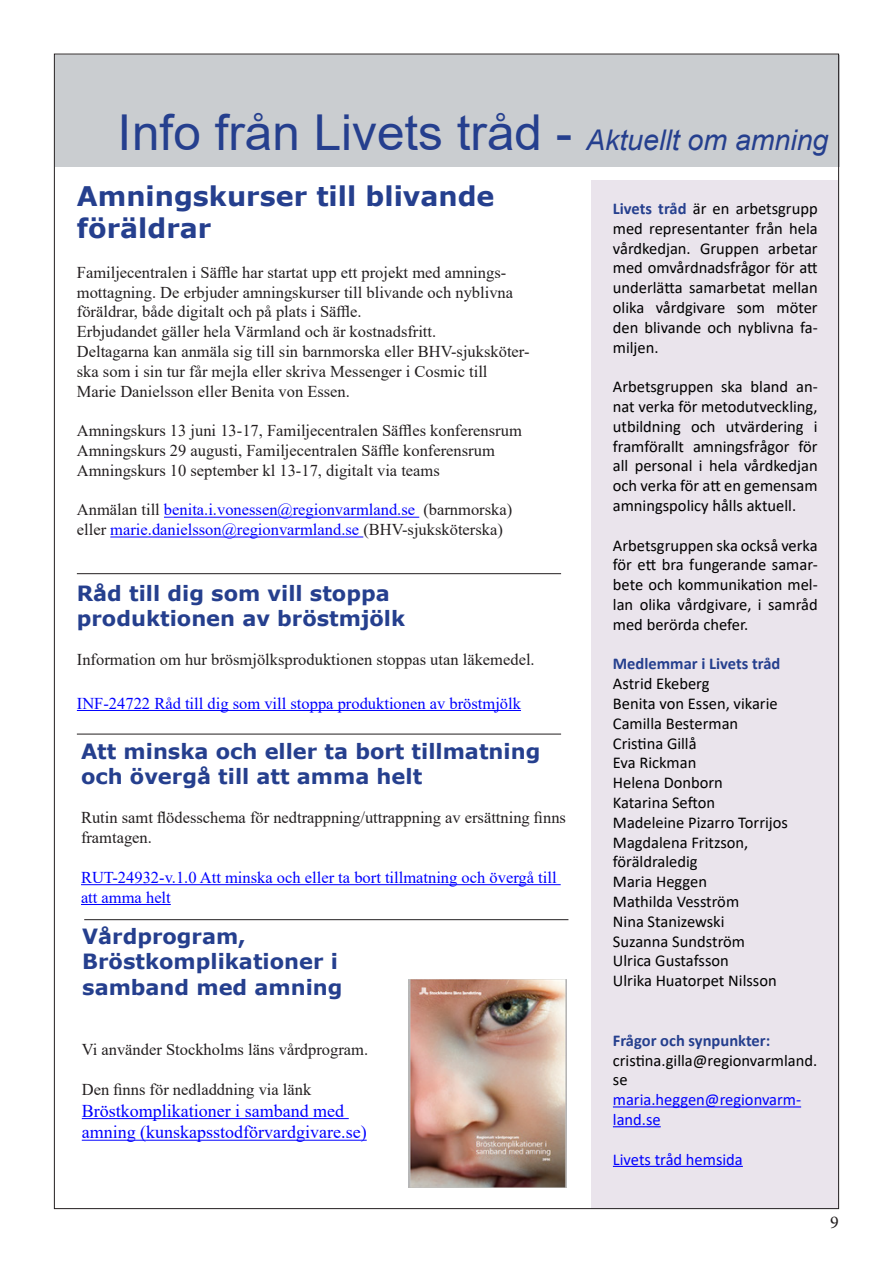
<style>
.page{position:relative;width:893px;height:1263px;background:#fff}
.page>*{position:absolute;margin:0;border:0;box-sizing:border-box;transform-origin:0 0}
.t1{font:49.5px "Arial";color:#253f8e}
.t2{font:700 27px/32.4px "Verdana";color:#253f8e}
.t3{font:700 21px/25.2px "Verdana";color:#253f8e}
.t4{font:18px/21.6px "Times New Roman";color:#00f}
.t5{font:18px "Minion Pro";color:#231f20}
.t6{font:16.5px/19.8px "Calibri";color:#000}
.t7{font:16.5px/19.8px "Times New Roman";color:#231f20}
.t8{font:16.5px/19.8px "Times New Roman";color:#00f}
.t9{font:16.5px/19.8px "Calibri";color:#00f}
.t10{font:700 16.5px "Calibri";color:#253f8e}
.s1{font-style:italic;font-size:28.5px}
.s2{color:#231f20}
.s3{font-weight:700;color:#253f8e}
</style>
<div class="page">
<div style="left:55px;top:56px;width:785px;height:111px;background:#cacdd0"></div>
<div style="left:592px;top:180px;width:247px;height:1029px;background:#eae4ec"></div>
<hr style="left:613px;top:1106px;width:188px;height:1px;background:#00f">
<hr style="left:613px;top:1126px;width:48px;height:1px;background:#00f">
<hr style="left:613px;top:1166px;width:130px;height:1px;background:#00f">
<hr style="left:77px;top:734px;width:484px;height:1px;background:#231f20">
<hr style="left:82px;top:1118px;width:267px;height:1px;background:#00f">
<hr style="left:82px;top:1140px;width:285px;height:1px;background:#00f">
<img style="left:409px;top:980px;width:157px;height:208px">
<hr style="left:84px;top:919px;width:484px;height:1px;background:#231f20">
<hr style="left:77px;top:573px;width:484px;height:1px;background:#231f20">
<hr style="left:81px;top:884px;width:480px;height:1px;background:#00f">
<hr style="left:81px;top:904px;width:90px;height:1px;background:#00f">
<hr style="left:77px;top:710px;width:444px;height:1px;background:#00f">
<hr style="left:164px;top:517px;width:255px;height:1px;background:#00f">
<hr style="left:110px;top:537px;width:253px;height:1px;background:#00f">
<p class="t1" style="left:117px;top:98px;width:712px">Info från Livets tråd - <span class="s1">Aktuellt om amning</span></p>
<p class="t2" style="left:77px;top:179px;width:419px">Amningskurser till blivande föräldrar</p>
<p class="t7" style="left:77px;top:262px;width:431px">Familjecentralen i Säffle har startat upp ett projekt med amnings-</p>
<p class="t7" style="left:77px;top:282px;width:438px">mottagning. De erbjuder amningskurser till blivande och nyblivna föräldrar, både digitalt och på plats i Säffle.</p>
<p class="t7" style="left:77px;top:321px;width:361px">Erbjudandet gäller hela Värmland och är kostnadsfritt.</p>
<p class="t7" style="left:77px;top:341px;width:454px">Deltagarna kan anmäla sig till sin barnmorska eller BHV-sjuksköter&shy;ska som i sin tur får mejla eller skriva Messenger i Cosmic till</p>
<p class="t7" style="left:77px;top:381px;width:275px">Marie Danielsson eller Benita von Essen.</p>
<p class="t7" style="left:77px;top:420px;width:446px">Amningskurs 13 juni 13-17, Familjecentralen Säffles konferensrum</p>
<p class="t7" style="left:77px;top:440px;width:419px">Amningskurs 29 augusti, Familjecentralen Säffle konferensrum</p>
<p class="t7" style="left:77px;top:460px;width:364px">Amningskurs 10 september kl 13-17, digitalt via teams</p>
<p class="t8" style="left:77px;top:499px;width:437px"><span class="s2">Anmälan till</span> benita.i.vonessen@regionvarmland.se <span class="s2">(barnmorska)</span></p>
<p class="t8" style="left:77px;top:519px;width:428px"><span class="s2">eller</span> marie.danielsson@regionvarmland.se <span class="s2">(BHV-sjuksköterska)</span></p>
<p class="t3" style="left:77px;top:580px;width:314px">Råd till dig som vill stoppa</p>
<p class="t3" style="left:77px;top:605px;width:330px">produktionen av bröstmjölk</p>
<p class="t7" style="left:77px;top:649px;width:459px">Information om hur brösmjölksproduktionen stoppas utan läkemedel.</p>
<p class="t8" style="left:77px;top:693px;width:446px">INF-24722 Råd till dig som vill stoppa produktionen av bröstmjölk</p>
<p class="t3" style="left:81px;top:738px;width:461px">Att minska och eller ta bort tillmatning och övergå till att amma helt</p>
<p class="t7" style="left:81px;top:807px;width:487px">Rutin samt flödesschema för nedtrappning/uttrappning av ersättning finns framtagen.</p>
<p class="t8" style="left:81px;top:867px;width:477px">RUT-24932-v.1.0 Att minska och eller ta bort tillmatning och övergå till att amma helt</p>
<p class="t3" style="left:82px;top:923px;width:262px">Vårdprogram,<br>Bröstkomplikationer i samband med amning</p>
<p class="t7" style="left:82px;top:1039px;width:288px">Vi använder Stockholms läns vårdprogram.</p>
<p class="t7" style="left:82px;top:1079px;width:231px">Den finns för nedladdning via länk</p>
<p class="t4" style="left:82px;top:1099px;width:286px">Bröstkomplikationer i samband med amning (kunskapsstodförvardgivare.se)</p>
<p class="t6" style="left:613px;top:198px;width:206px;text-align:justify"><span class="s3">Livets tråd</span> är en arbetsgrupp med representanter från hela vårdkedjan. Gruppen arbetar med omvårdnadsfrågor för att underlätta samarbetat mellan olika vårdgivare som möter den blivande och nyblivna fa&shy;miljen.</p>
<p class="t6" style="left:613px;top:376px;width:206px;text-align:justify">Arbetsgruppen ska bland an&shy;nat verka för metodutveckling, utbildning och utvärdering i framförallt amningsfrågor för all personal i hela vårdkedjan och verka för att en gemensam amningspolicy hålls aktuell.</p>
<p class="t6" style="left:613px;top:535px;width:206px;text-align:justify">Arbetsgruppen ska också verka för ett bra fungerande samar&shy;bete och kommunikation mel&shy;lan olika vårdgivare, i samråd med berörda chefer.</p>
<p class="t10" style="left:613px;top:652px;width:169px">Medlemmar i Livets tråd</p>
<p class="t6" style="left:613px;top:673px;width:166px">Astrid Ekeberg<br>Benita von Essen, vikarie<br>Camilla Besterman<br>Cristina Gillå</p>
<p class="t6" style="left:613px;top:753px;width:85px">Eva Rickman</p>
<p class="t6" style="left:613px;top:772px;width:112px">Helena Donborn</p>
<p class="t6" style="left:613px;top:792px;width:177px">Katarina Sefton<br>Madeleine Pizarro Torrijos</p>
<p class="t6" style="left:613px;top:832px;width:137px">Magdalena Fritzson, föräldraledig</p>
<p class="t6" style="left:613px;top:871px;width:96px">Maria Heggen</p>
<p class="t6" style="left:613px;top:891px;width:128px">Mathilda Vesström</p>
<p class="t6" style="left:613px;top:911px;width:113px">Nina Stanizewski</p>
<p class="t6" style="left:613px;top:931px;width:134px">Suzanna Sundström<br>Ulrica Gustafsson</p>
<p class="t6" style="left:613px;top:970px;width:165px">Ulrika Huatorpet Nilsson</p>
<p class="t10" style="left:613px;top:1028px;width:159px">Frågor och synpunkter:</p>
<p class="t6" style="left:613px;top:1050px;width:206px">cristina.gilla@regionvarmland. se</p>
<p class="t9" style="left:613px;top:1089px;width:190px">maria.heggen@regionvarm&shy;land.se</p>
<p class="t9" style="left:613px;top:1149px;width:131px">Livets tråd hemsida</p>
<p class="t5" style="left:830px;top:1210px;width:10px">9</p>
</div>
